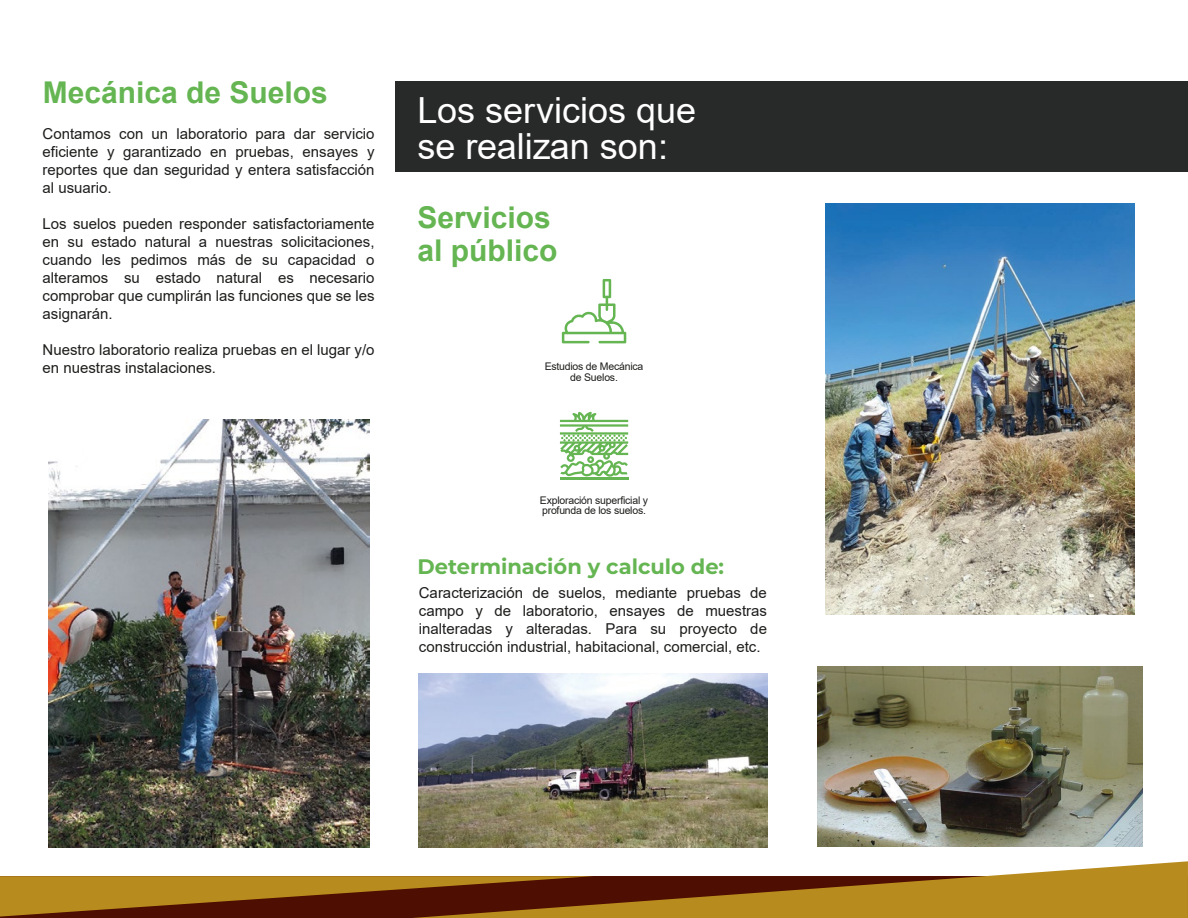
<style>
.page{position:relative;width:1188px;height:918px;background:#fff}
.page>*{position:absolute;margin:0;border:0;box-sizing:border-box;transform-origin:0 0}
.t1{font:36px/36px "Arial";color:#fff}
.t2{font:700 30px/33px "Arial";color:#65b552}
.t3{font:700 21px "Montserrat";color:#65b552}
.t4{font:15px/18px "Arial";color:#1d1d1b;text-align:justify}
.t5{font:10.5px/10.5px "Arial";letter-spacing:-.02em;color:#1d1d1b;text-align:center}
</style>
<div class="page">
<svg style="left:594px;top:861px;width:594px;height:57px;fill:#b88b1e"></svg>
<svg style="left:0;top:876px;width:594px;height:42px;background:#865010"></svg>
<div style="left:396px;top:81px;width:792px;height:90px;background:#282929"></div>
<img style="left:48px;top:419px;width:321px;height:428px">
<img style="left:419px;top:673px;width:348px;height:174px">
<img style="left:826px;top:203px;width:308px;height:412px">
<img style="left:817px;top:667px;width:326px;height:179px">
<hr style="left:560px;top:478px;width:68px;height:2px;background:#65b552">
<svg style="left:560px;top:412px;width:68px;height:65px"></svg>
<svg style="left:562px;top:279px;width:64px;height:64px"></svg>
<h2 class="t2" style="left:43px;top:77px;width:287px">Mecánica de Suelos</h2>
<p class="t4" style="left:43px;top:125px;width:333px">Contamos con un laboratorio para dar servicio eficiente y garantizado en pruebas, ensayes y reportes que dan seguridad y entera satisfacción al usuario.</p>
<p class="t4" style="left:43px;top:215px;width:333px">Los suelos pueden responder satisfactoriamente en su estado natural a nuestras solicitaciones, cuando les pedimos más de su capacidad o alteramos su estado natural es necesario comprobar que cumplirán las funciones que se les asignarán.</p>
<p class="t4" style="left:43px;top:341px;width:333px">Nuestro laboratorio realiza pruebas en el lugar y/o en nuestras instalaciones.</p>
<h1 class="t1" style="left:417px;top:92px;width:280px">Los servicios que se realizan son:</h1>
<h2 class="t2" style="left:417px;top:201px;width:142px">Servicios al público</h2>
<p class="t5" style="left:545px;top:361px;width:100px">Estudios de Mecánica de Suelos.</p>
<p class="t5" style="left:540px;top:495px;width:110px;text-align:left">Exploración superficial y profunda de los suelos.</p>
<h3 class="t3" style="left:417px;top:553px;width:308px">Determinación y calculo de:</h3>
<p class="t4" style="left:419px;top:583px;width:350px">Caracterización de suelos, mediante pruebas de campo y de laboratorio, ensayes de muestras inalteradas y alteradas. Para su proyecto de construcción industrial, habitacional, comercial, etc.</p>
</div>
